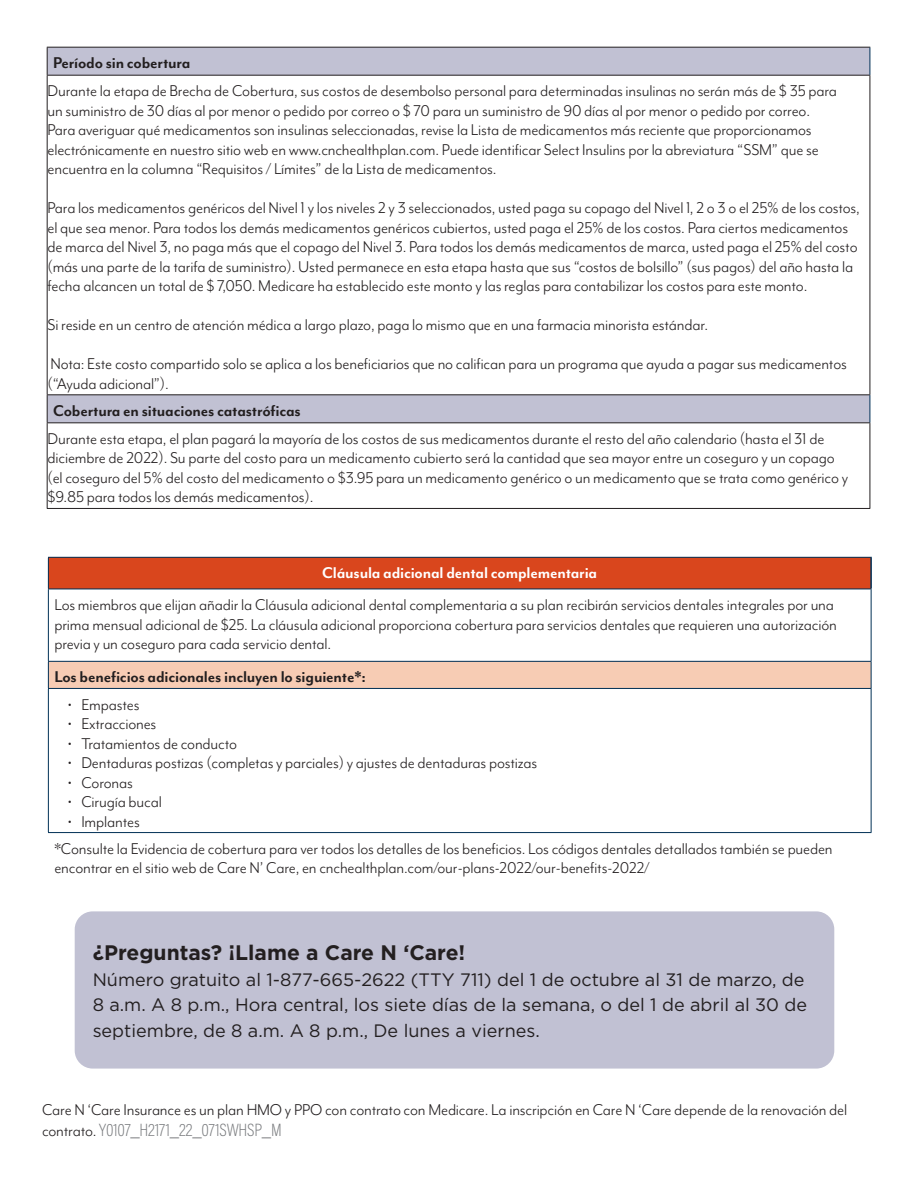
<style>
.page{position:relative;width:918px;height:1188px;background:#fff}
.page>*{position:absolute;margin:0;border:0;box-sizing:border-box;transform-origin:0 0}
.t1{font:700 21px "Gotham";color:#231f20}
.t2{font:18px/19.5px "Mr Eaves Mod OT";letter-spacing:-.01em;color:#231f20}
.t3{font:18px/25.5px "Gotham";color:#231f20}
.Paragraph_Style_1{font:700 18px "Mr Eaves Mod OT";letter-spacing:-.01em;color:#231f20}
.t4{font:700 18px "Mr Eaves Mod OT";letter-spacing:-.01em;color:#fff}
.s1{font-family:"Acumin Pro Cond";font-weight:200;color:#76787b}
</style>
<div class="page">
<div style="left:48px;top:557px;width:823px;height:32px;background:#d9461d"></div>
<div style="left:48px;top:661px;width:823px;height:27px;background:#f7ccb4"></div>
<hr style="left:48px;top:589px;width:1px;height:72px;background:#003056">
<hr style="left:871px;top:589px;width:1px;height:72px;background:#003056">
<hr style="left:48px;top:661px;width:824px;height:1px;background:#003056">
<svg style="left:48px;top:662px;width:1px;height:26px"></svg>
<svg style="left:871px;top:662px;width:1px;height:26px"></svg>
<hr style="left:48px;top:688px;width:824px;height:1px;background:#003056">
<hr style="left:48px;top:689px;width:1px;height:143px;background:#003056">
<hr style="left:871px;top:689px;width:1px;height:143px;background:#003056">
<hr style="left:48px;top:832px;width:824px;height:1px;background:#003056">
<hr style="left:870px;top:558px;width:2px;height:31px;background:#003056">
<hr style="left:48px;top:557px;width:824px;height:1px;background:#003056">
<hr style="left:48px;top:558px;width:1px;height:31px;background:#003056">
<hr style="left:48px;top:589px;width:824px;height:1px;background:#003056">
<div style="left:75px;top:911px;width:759px;height:158px;background:#c1c1d3;border-radius:18px"></div>
<svg style="left:48px;top:48px;width:822px;height:374px"></svg>
<hr style="left:47px;top:47px;width:823px;height:1px;background:#231f20">
<svg style="left:47px;top:48px;width:1px;height:27px"></svg>
<hr style="left:47px;top:75px;width:823px;height:1px;background:#231f20">
<hr style="left:47px;top:76px;width:1px;height:318px;background:#231f20">
<hr style="left:870px;top:76px;width:1px;height:318px;background:#231f20">
<hr style="left:47px;top:394px;width:823px;height:1px;background:#231f20">
<svg style="left:47px;top:395px;width:1px;height:27px"></svg>
<hr style="left:47px;top:422px;width:823px;height:1px;background:#231f20">
<hr style="left:47px;top:423px;width:1px;height:85px;background:#231f20">
<hr style="left:870px;top:423px;width:1px;height:85px;background:#231f20">
<hr style="left:47px;top:508px;width:823px;height:1px;background:#231f20">
<svg style="left:870px;top:48px;width:1px;height:27px"></svg>
<svg style="left:870px;top:395px;width:1px;height:27px"></svg>
<p class="Paragraph_Style_1" style="left:53px;top:53px;width:139px">Período sin cobertura</p>
<p class="t2" style="left:48px;top:81px;width:791px">Durante la etapa de Brecha de Cobertura, sus costos de desembolso personal para determinadas insulinas no serán más de $ 35 para un suministro de 30 días al por menor o pedido por correo o $ 70 para un suministro de 90 días al por menor o pedido por correo.<br>Para averiguar qué medicamentos son insulinas seleccionadas, revise la Lista de medicamentos más reciente que proporcionamos electrónicamente en nuestro sitio web en www.cnchealthplan.com. Puede identificar Select Insulins por la abreviatura “SSM” que se encuentra en la columna “Requisitos / Límites” de la Lista de medicamentos.</p>
<p class="t2" style="left:48px;top:198px;width:814px">Para los medicamentos genéricos del Nivel 1 y los niveles 2 y 3 seleccionados, usted paga su copago del Nivel 1, 2 o 3 o el 25% de los costos, el que sea menor. Para todos los demás medicamentos genéricos cubiertos, usted paga el 25% de los costos. Para ciertos medicamentos de marca del Nivel 3, no paga más que el copago del Nivel 3. Para todos los demás medicamentos de marca, usted paga el 25% del costo (más una parte de la tarifa de suministro). Usted permanece en esta etapa hasta que sus “costos de bolsillo” (sus pagos) del año hasta la fecha alcancen un total de $ 7,050. Medicare ha establecido este monto y las reglas para contabilizar los costos para este monto.</p>
<p class="t2" style="left:48px;top:305px;width:801px;line-height:39px">Si reside en un centro de atención médica a largo plazo, paga lo mismo que en una farmacia minorista estándar.<br>Nota: Este costo compartido solo se aplica a los beneficiarios que no califican para un programa que ayuda a pagar sus medicamentos</p>
<p class="t2" style="left:48px;top:374px;width:123px">(“Ayuda adicional”).</p>
<p class="Paragraph_Style_1" style="left:53px;top:400px;width:249px">Cobertura en situaciones catastróficas</p>
<p class="t2" style="left:48px;top:429px;width:802px">Durante esta etapa, el plan pagará la mayoría de los costos de sus medicamentos durante el resto del año calendario (hasta el 31 de diciembre de 2022). Su parte del costo para un medicamento cubierto será la cantidad que sea mayor entre un coseguro y un copago (el coseguro del 5% del costo del medicamento o $3.95 para un medicamento genérico o un medicamento que se trata como genérico y $9.85 para todos los demás medicamentos).</p>
<p class="t4" style="left:322px;top:563px;width:276px">Cláusula adicional dental complementaria</p>
<p class="t2" style="left:54px;top:595px;width:784px">Los miembros que elijan añadir la Cláusula adicional dental complementaria a su plan recibirán servicios dentales integrales por una prima mensual adicional de $25. La cláusula adicional proporciona cobertura para servicios dentales que requieren una autorización previa y un coseguro para cada servicio dental.</p>
<p class="Paragraph_Style_1" style="left:54px;top:667px;width:313px">Los beneficios adicionales incluyen lo siguiente*:</p>
<p class="t2" style="left:68px;top:694px;width:73px">• Empastes</p>
<p class="t2" style="left:68px;top:714px;width:90px">• Extracciones</p>
<p class="t2" style="left:68px;top:733px;width:171px">• Tratamientos de conducto</p>
<p class="t2" style="left:68px;top:753px;width:471px">• Dentaduras postizas (completas y parciales) y ajustes de dentaduras postizas</p>
<p class="t2" style="left:68px;top:772px;width:67px">• Coronas</p>
<p class="t2" style="left:68px;top:792px;width:95px">• Cirugía bucal</p>
<p class="t2" style="left:68px;top:811px;width:74px">• Implantes</p>
<p class="t2" style="left:54px;top:838px;width:780px">*Consulte la Evidencia de cobertura para ver todos los detalles de los beneficios. Los códigos dentales detallados también se pueden encontrar en el sitio web de Care N’ Care, en cnchealthplan.com/our-plans-2022/our-benefits-2022/</p>
<p class="t1" style="left:93px;top:939px;width:374px">¿Preguntas? ¡Llame a Care N ‘Care!</p>
<p class="t3" style="left:93px;top:966px;width:716px">Número gratuito al 1-877-665-2622 (TTY 711) del 1 de octubre al 31 de marzo, de<br>8 a.m. A 8 p.m., Hora central, los siete días de la semana, o del 1 de abril al 30 de septiembre, de 8 a.m. A 8 p.m., De lunes a viernes.</p>
<p class="t2" style="left:42px;top:1098px;width:807px;line-height:21.6px">Care N ‘Care Insurance es un plan HMO y PPO con contrato con Medicare. La inscripción en Care N ‘Care depende de la renovación del contrato. <span class="s1">Y0107_H2171_22_071SWHSP_M</span></p>
</div>
